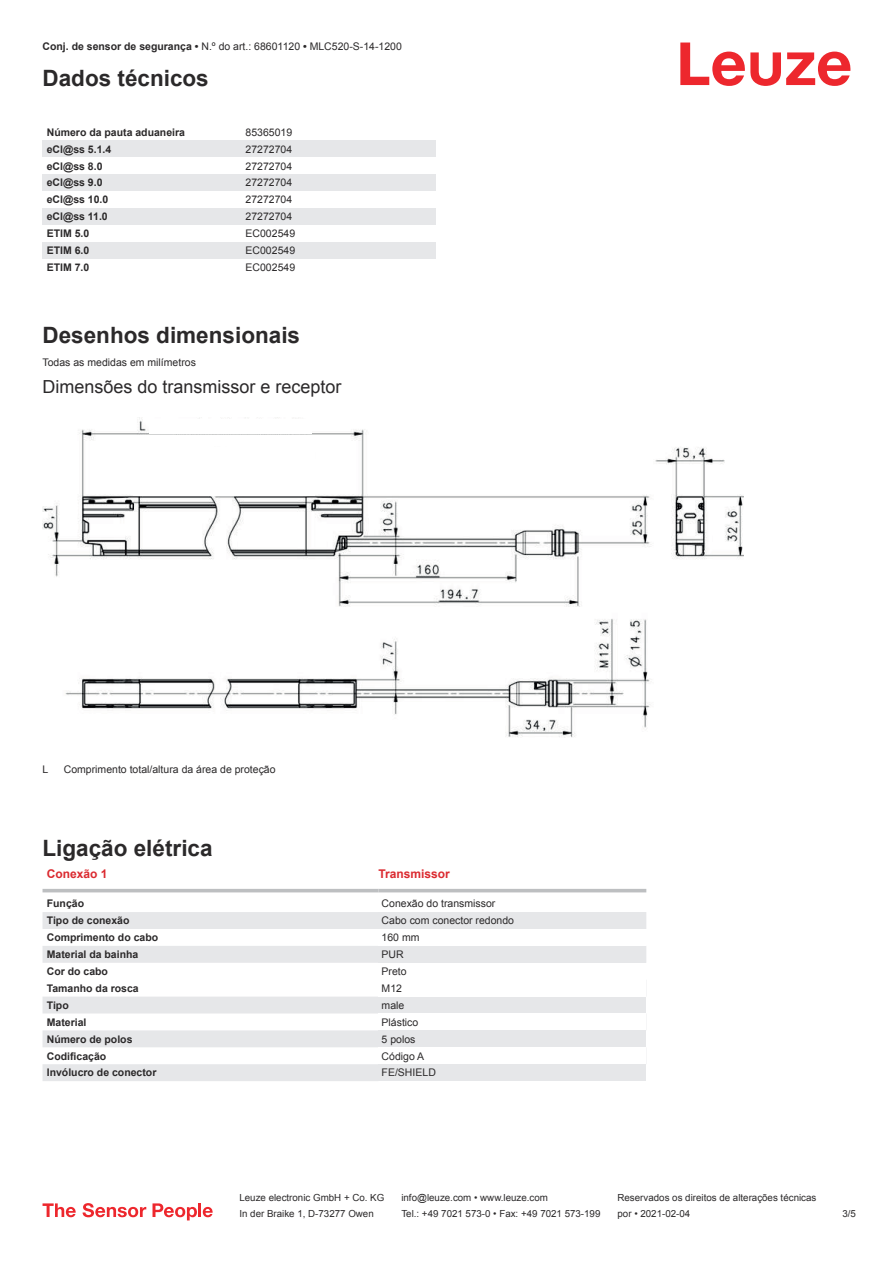
<style>
.page{position:relative;width:893px;height:1263px;background:#fff}
.page>*{position:absolute;margin:0;border:0;box-sizing:border-box;transform-origin:0 0}
.t1{font:700 22.5px "Arial";color:#2b292a}
.t2{font:18px "Arial";color:#2b292a}
.t3{font:700 12px "Arial";color:#db2a30}
.t4{font:10.5px "Arial";color:#2b292a}
.t5{font:700 10.5px "Arial";color:#2b292a}
.t6{font:9.75px "Arial";color:#2b292a}
.s1{font-weight:700}
</style>
<div class="page">
<svg style="left:680px;top:43px;width:170px;height:43px"></svg>
<div style="left:43px;top:140px;width:199px;height:17px;background:#e6e7e9"></div>
<div style="left:242px;top:140px;width:194px;height:17px;background:#e6e7e9"></div>
<div style="left:43px;top:174px;width:199px;height:17px;background:#e6e7e9"></div>
<div style="left:242px;top:174px;width:194px;height:17px;background:#e6e7e9"></div>
<div style="left:43px;top:208px;width:199px;height:17px;background:#e6e7e9"></div>
<div style="left:242px;top:208px;width:194px;height:17px;background:#e6e7e9"></div>
<div style="left:43px;top:242px;width:199px;height:17px;background:#e6e7e9"></div>
<div style="left:242px;top:242px;width:194px;height:17px;background:#e6e7e9"></div>
<svg style="left:43px;top:892px;width:603px;height:1px"></svg>
<svg style="left:43px;top:912px;width:335px;height:169px"></svg>
<hr style="left:43px;top:889px;width:335px;height:3px;background:#bdbfc1">
<hr style="left:378px;top:889px;width:268px;height:3px;background:#bdbfc1">
<div style="left:378px;top:912px;width:268px;height:17px;background:#e6e7e9"></div>
<div style="left:378px;top:946px;width:268px;height:17px;background:#e6e7e9"></div>
<div style="left:378px;top:996px;width:268px;height:17px;background:#e6e7e9"></div>
<div style="left:378px;top:1030px;width:268px;height:17px;background:#e6e7e9"></div>
<div style="left:378px;top:1064px;width:268px;height:17px;background:#e6e7e9"></div>
<svg style="left:43px;top:1203px;width:33px;height:14px"></svg>
<svg style="left:83px;top:1203px;width:63px;height:14px"></svg>
<svg style="left:153px;top:1203px;width:44px;height:17px"></svg>
<hr style="left:198px;top:1203px;width:3px;height:14px;background:#ed272d">
<svg style="left:203px;top:1207px;width:10px;height:10px"></svg>
<img style="left:43px;top:418px;width:700px;height:320px">
<div style="left:150px;top:419px;width:162px;height:15px;background:#fff"></div>
<div style="left:134px;top:447px;width:181px;height:49px;background:#fff"></div>
<p class="t4" style="left:43px;top:43px;width:361px"><span class="s1">Conj. de sensor de segurança •</span> N.º do art.: 68601120 <span class="s1">•</span> MLC520-S-14-1200</p>
<h1 class="t1" style="left:43px;top:70px;width:168px">Dados técnicos</h1>
<p class="t5" style="left:47px;top:128px;width:140px">Número da pauta aduaneira</p>
<p class="t4" style="left:246px;top:128px;width:48px">85365019</p>
<p class="t5" style="left:47px;top:145px;width:66px">eCl@ss 5.1.4</p>
<p class="t4" style="left:246px;top:145px;width:48px">27272704</p>
<p class="t5" style="left:47px;top:162px;width:57px">eCl@ss 8.0</p>
<p class="t4" style="left:246px;top:162px;width:48px">27272704</p>
<p class="t5" style="left:47px;top:179px;width:57px">eCl@ss 9.0</p>
<p class="t4" style="left:246px;top:179px;width:48px">27272704</p>
<p class="t5" style="left:47px;top:196px;width:63px">eCl@ss 10.0</p>
<p class="t4" style="left:246px;top:196px;width:48px">27272704</p>
<p class="t5" style="left:47px;top:213px;width:63px">eCl@ss 11.0</p>
<p class="t4" style="left:246px;top:213px;width:48px">27272704</p>
<p class="t5" style="left:47px;top:230px;width:44px">ETIM 5.0</p>
<p class="t4" style="left:246px;top:230px;width:51px">EC002549</p>
<p class="t5" style="left:47px;top:246px;width:44px">ETIM 6.0</p>
<p class="t4" style="left:246px;top:246px;width:51px">EC002549</p>
<p class="t5" style="left:47px;top:263px;width:44px">ETIM 7.0</p>
<p class="t4" style="left:246px;top:263px;width:51px">EC002549</p>
<h1 class="t1" style="left:43px;top:327px;width:259px">Desenhos dimensionais</h1>
<p class="t4" style="left:43px;top:358px;width:155px">Todas as medidas em milímetros</p>
<h2 class="t2" style="left:43px;top:380px;width:301px">Dimensões do transmissor e receptor</h2>
<p class="t4" style="left:43px;top:765px;width:7px">L</p>
<p class="t4" style="left:64px;top:765px;width:213px">Comprimento total/altura da área de proteção</p>
<h1 class="t1" style="left:43px;top:840px;width:172px">Ligação elétrica</h1>
<p class="t3" style="left:47px;top:869px;width:62px">Conexão 1</p>
<p class="t3" style="left:378px;top:869px;width:73px">Transmissor</p>
<p class="t5" style="left:47px;top:900px;width:39px">Função</p>
<p class="t4" style="left:382px;top:900px;width:115px">Conexão do transmissor</p>
<p class="t5" style="left:47px;top:916px;width:84px">Tipo de conexão</p>
<p class="t4" style="left:382px;top:916px;width:134px">Cabo com conector redondo</p>
<p class="t5" style="left:47px;top:933px;width:113px">Comprimento do cabo</p>
<p class="t4" style="left:382px;top:933px;width:39px">160 mm</p>
<p class="t5" style="left:47px;top:950px;width:93px">Material da bainha</p>
<p class="t4" style="left:382px;top:950px;width:24px">PUR</p>
<p class="t5" style="left:47px;top:967px;width:63px">Cor do cabo</p>
<p class="t4" style="left:382px;top:967px;width:27px">Preto</p>
<p class="t5" style="left:47px;top:984px;width:93px">Tamanho da rosca</p>
<p class="t4" style="left:382px;top:984px;width:22px">M12</p>
<p class="t5" style="left:47px;top:1001px;width:23px">Tipo</p>
<p class="t4" style="left:382px;top:1001px;width:24px">male</p>
<p class="t5" style="left:47px;top:1018px;width:41px">Material</p>
<p class="t4" style="left:382px;top:1018px;width:38px">Plástico</p>
<p class="t5" style="left:47px;top:1035px;width:87px">Número de polos</p>
<p class="t4" style="left:382px;top:1035px;width:35px">5 polos</p>
<p class="t5" style="left:47px;top:1052px;width:61px">Codificação</p>
<p class="t4" style="left:382px;top:1052px;width:44px">Código A</p>
<p class="t5" style="left:47px;top:1069px;width:111px">Invólucro de conector</p>
<p class="t4" style="left:382px;top:1069px;width:56px">FE/SHIELD</p>
<p class="t6" style="left:239px;top:1194px;width:146px">Leuze electronic GmbH + Co. KG</p>
<p class="t6" style="left:401px;top:1194px;width:148px">info@leuze.com • www.leuze.com</p>
<p class="t6" style="left:617px;top:1194px;width:200px">Reservados os direitos de alterações técnicas</p>
<p class="t6" style="left:239px;top:1210px;width:136px">In der Braike 1, D-73277 Owen</p>
<p class="t6" style="left:401px;top:1210px;width:201px">Tel.: +49 7021 573-0 • Fax: +49 7021 573-199</p>
<p class="t6" style="left:617px;top:1210px;width:74px">por • 2021-02-04</p>
<p class="t6" style="left:842px;top:1210px;width:15px">3 /5</p>
</div>
